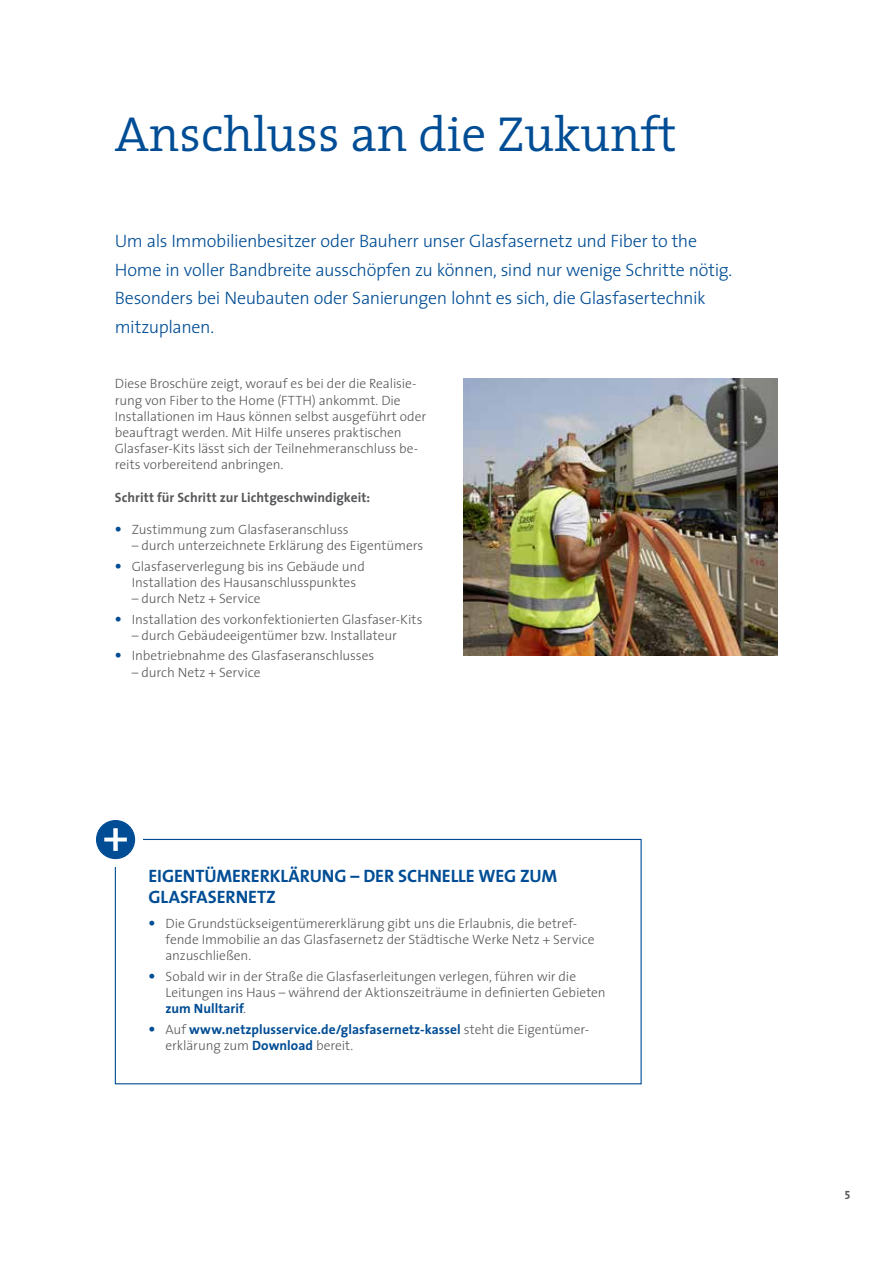
<style>
.page{position:relative;width:893px;height:1263px;background:#fff}
.page>*{position:absolute;margin:0;border:0;box-sizing:border-box;transform-origin:0 0}
.t1{font:300 49.5px "The Serif";color:#014d95}
.t2{font:300 18px/28.5px "The Sans";letter-spacing:-.02em;color:#014d95}
.t3{font:700 18px/21px "The Sans";letter-spacing:-.005em;color:#014d95}
.t4{font:300 13.5px/16.2px "The Sans";letter-spacing:-.005em;color:#57585a}
.t5{font:700 13.5px/16.2px "The Sans";letter-spacing:.005em;color:#014d95}
.t6{font:700 13.5px "The Sans";letter-spacing:.005em;color:#57585a}
.t7{font:12px "The Sans Bold Caps";color:#57585a}
.s1{font-weight:700;font-size:16.5px;color:#014d95}
.s2{font-weight:700;color:#014d95}
.s3{font-size:16.5px}
.s4{font-weight:300;color:#57585a}
</style>
<div class="page">
<img style="left:463px;top:378px;width:315px;height:277px">
<div style="left:115px;top:839px;width:527px;height:245px;border:1px solid #014d95"></div>
<div style="left:89px;top:813px;width:53px;height:53px;background:#fff"></div>
<div style="left:97px;top:820px;width:38px;height:38px;background:#014d95;border-radius:50%"></div>
<div style="left:96px;top:820px;width:39px;height:39px;border:1px solid #014d95;border-radius:50%"></div>
<svg style="left:104px;top:828px;width:23px;height:23px"></svg>
<h1 class="t1" style="left:115px;top:93px;width:563px">Anschluss an die Zukunft</h1>
<p class="t2" style="left:115px;top:226px;width:619px">Um als Immobilienbesitzer oder Bauherr unser Glasfasernetz und Fiber to the Home in voller Bandbreite ausschöpfen zu können, sind nur wenige Schritte nötig.<br>Besonders bei Neubauten oder Sanierungen lohnt es sich, die Glasfasertechnik mitzuplanen.</p>
<p class="t4" style="left:115px;top:375px;width:313px">Diese Broschüre zeigt, worauf es bei der die Realisie&shy;rung von Fiber to the Home (FTTH) ankommt. Die Installationen im Haus können selbst ausgeführt oder beauftragt werden. Mit Hilfe unseres praktischen Glasfaser-Kits lässt sich der Teilnehmeranschluss be&shy;reits vorbereitend anbringen.</p>
<p class="t6" style="left:115px;top:486px;width:257px">Schritt für Schritt zur Lichtgeschwindigkeit:</p>
<p class="t4" style="left:115px;top:521px;width:235px"><span class="s1">•</span> Zustimmung zum Glasfaseranschluss</p>
<p class="t4" style="left:132px;top:537px;width:293px">– durch unterzeichnete Erklärung des Eigentümers</p>
<p class="t4" style="left:132px;top:558px;width:235px;text-indent:-17px"><span class="s1">•</span> Glasfaserverlegung bis ins Gebäude und<br>Installation des Hausanschlusspunktes</p>
<p class="t4" style="left:132px;top:590px;width:130px">– durch Netz + Service</p>
<p class="t4" style="left:115px;top:611px;width:309px"><span class="s1">•</span> Installation des vorkonfektionierten Glasfaser-Kits</p>
<p class="t4" style="left:132px;top:627px;width:267px">– durch Gebäudeeigentümer bzw. Installateur</p>
<p class="t4" style="left:115px;top:647px;width:261px"><span class="s1">•</span> Inbetriebnahme des Glasfaseranschlusses</p>
<p class="t4" style="left:132px;top:663px;width:130px">– durch Netz + Service</p>
<h2 class="t3" style="left:148px;top:865px;width:410px">EIGENTÜMERERKLÄRUNG – DER SCHNELLE WEG ZUM<br>GLASFASERNETZ</h2>
<p class="t4" style="left:165px;top:915px;width:431px;text-indent:-17px"><span class="s1">•</span> Die Grundstückseigentümererklärung gibt uns die Erlaubnis, die betref&shy;fende Immobilie an das Glasfasernetz der Städtische Werke Netz + Service anzuschließen.</p>
<p class="t4" style="left:165px;top:968px;width:442px;text-indent:-17px"><span class="s1">•</span> Sobald wir in der Straße die Glasfaserleitungen verlegen, führen wir die<br>Leitungen ins Haus – während der Aktionszeiträume in definierten Gebieten <span class="s2">zum Nulltarif</span>.</p>
<p class="t5" style="left:165px;top:1020px;width:425px;text-indent:-17px"><span class="s3">•</span> <span class="s4">Auf</span> www.netzplusservice.de/glasfasernetz-kassel <span class="s4">steht die Eigentümer&shy;erklärung zum</span> Download <span class="s4">bereit.</span></p>
<p class="t7" style="left:845px;top:1185px;width:7px">5</p>
</div>
